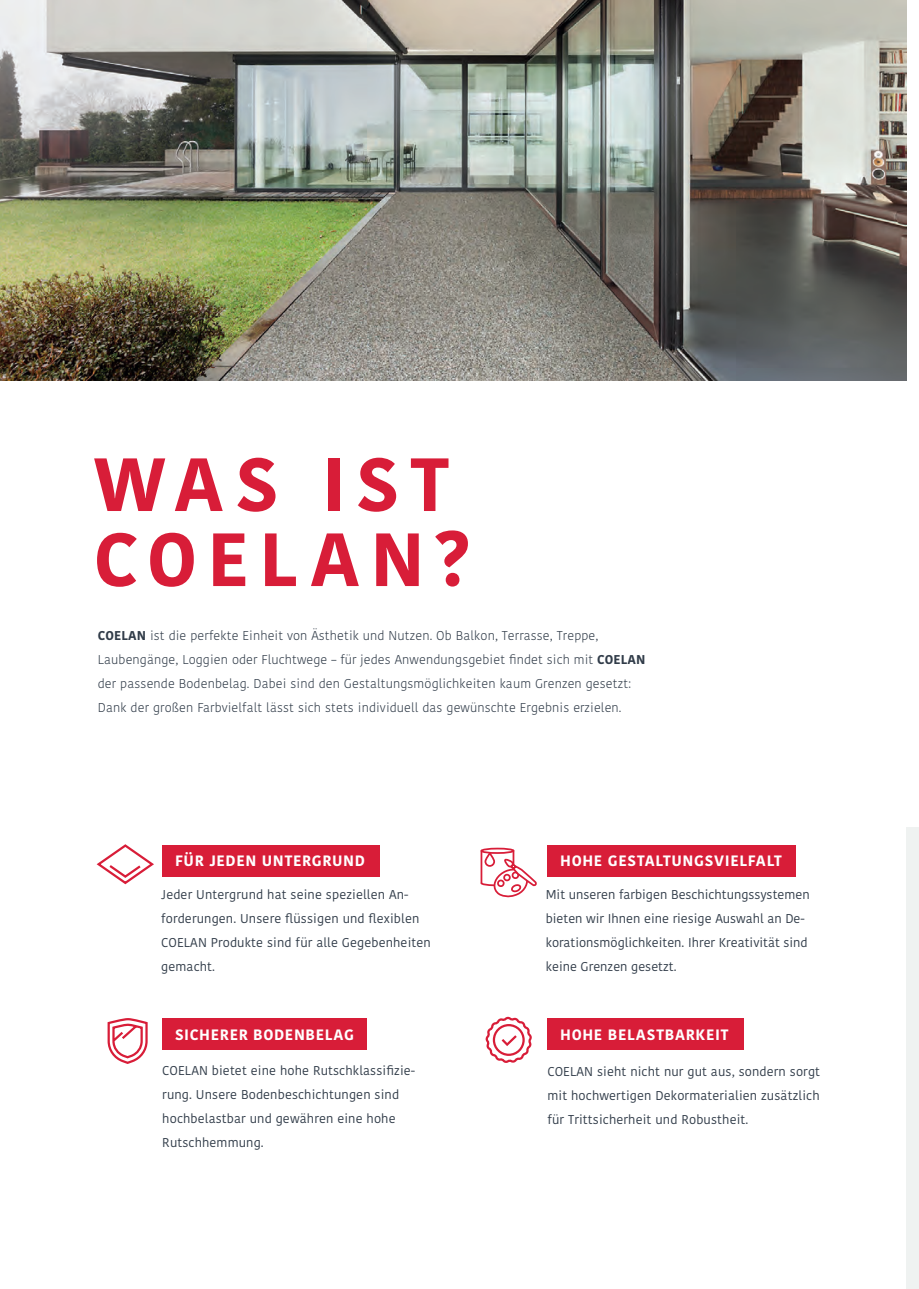
<style>
.page{position:relative;width:919px;height:1289px;background:#fff}
.page>*{position:absolute;margin:0;border:0;box-sizing:border-box;transform-origin:0 0}
.t1{font:700 75px/75px "Kohinoor Devanagari";letter-spacing:.13em;color:#d81d38}
.Einf__Abs{font:700 15px "Kohinoor Devanagari";letter-spacing:.04em;color:#fff}
.Absatzformat_1{font:12.75px/24px "Kohinoor Devanagari";letter-spacing:.01em;color:#313c49}
.Absatzformat_1-2{font:300 12.75px/24px "Kohinoor Devanagari";letter-spacing:.01em;color:#313c49}
.s1{font-weight:700}
</style>
<div class="page">
<div style="left:906px;top:827px;width:12px;height:461px;background:#eff2f1"></div>
<svg style="left:107px;top:1018px;width:41px;height:46px"></svg>
<svg style="left:485px;top:1016px;width:47px;height:47px"></svg>
<svg style="left:96px;top:844px;width:58px;height:41px"></svg>
<div style="left:480px;top:847px;width:34px;height:7px;border:2px solid #d81d38;border-radius:50%"></div>
<svg style="left:480px;top:850px;width:57px;height:48px"></svg>
<img style="left:0;top:0;width:906px;height:381px">
<div style="left:162px;top:844px;width:217px;height:32px;background:#d81d38"></div>
<div style="left:162px;top:1018px;width:205px;height:32px;background:#d81d38"></div>
<div style="left:547px;top:844px;width:248px;height:32px;background:#d81d38"></div>
<div style="left:547px;top:1018px;width:196px;height:32px;background:#d81d38"></div>
<p class="t1" style="left:94px;top:445px;width:378px">WAS IST<br>COELAN?</p>
<p class="Absatzformat_1-2" style="left:98px;top:623px;width:549px"><span class="s1">COELAN</span> ist die perfekte Einheit von Ästhetik und Nutzen. Ob Balkon, Terrasse, Treppe, Laubengänge, Loggien oder Fluchtwege – für jedes Anwendungsgebiet findet sich mit <span class="s1">COELAN </span>der passende Bodenbelag. Dabei sind den Gestaltungsmöglichkeiten kaum Grenzen gesetzt:<br>Dank der großen Farbvielfalt lässt sich stets individuell das gewünschte Ergebnis erzielen.</p>
<p class="Einf__Abs" style="left:175px;top:847px;width:191px">FÜR JEDEN UNTERGRUND</p>
<p class="Absatzformat_1" style="left:161px;top:883px;width:271px">Jeder Untergrund hat seine speziellen An&shy;forderungen. Unsere flüssigen und flexiblen COELAN Produkte sind für alle Gegebenheiten gemacht.</p>
<p class="Einf__Abs" style="left:175px;top:1021px;width:180px">SICHERER BODENBELAG</p>
<p class="Absatzformat_1" style="left:162px;top:1058px;width:254px">COELAN bietet eine hohe Rutschklassifizie&shy;rung. Unsere Bodenbeschichtungen sind hochbelastbar und gewähren eine hohe Rutschhemmung.</p>
<p class="Einf__Abs" style="left:560px;top:847px;width:223px">HOHE GESTALTUNGSVIELFALT</p>
<p class="Absatzformat_1" style="left:545px;top:883px;width:265px">Mit unseren farbigen Beschichtungssystemen bieten wir Ihnen eine riesige Auswahl an De&shy;korationsmöglichkeiten. Ihrer Kreativität sind keine Grenzen gesetzt.</p>
<p class="Einf__Abs" style="left:560px;top:1021px;width:170px">HOHE BELASTBARKEIT</p>
<p class="Absatzformat_1" style="left:547px;top:1059px;width:274px;text-align:justify">COELAN sieht nicht nur gut aus, sondern sorgt mit hochwertigen Dekormaterialien zusätzlich für Trittsicherheit und Robustheit.</p>
</div>
